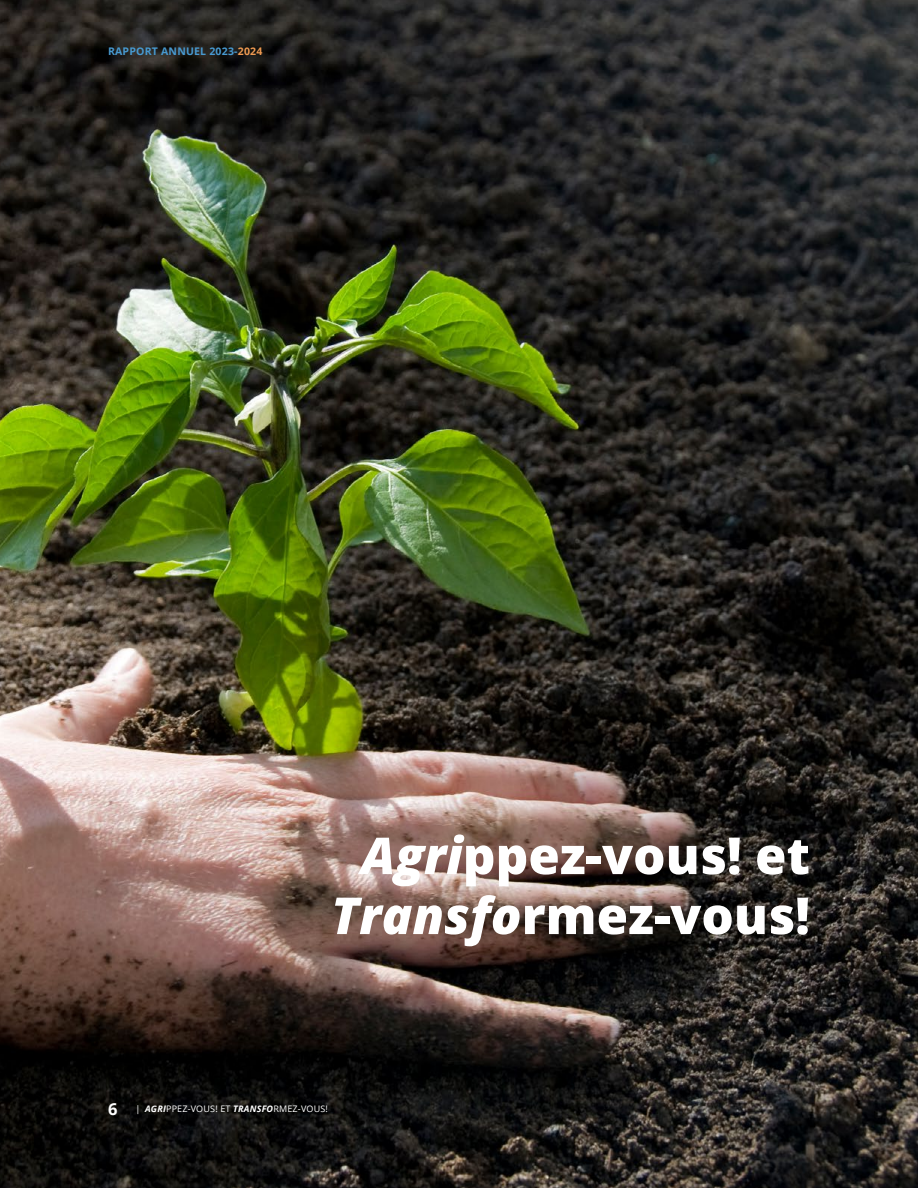
<style>
.page{position:relative;width:918px;height:1188px;background:#fff}
.page>*{position:absolute;margin:0;border:0;box-sizing:border-box;transform-origin:0 0}
.t1{font:800 51px/60px "Open Sans";color:#fff;text-align:center}
.t2{font:700 10.5px "Open Sans";letter-spacing:.02em;color:#489ad1}
.t3{font:9px "Open Sans";letter-spacing:.02em;color:#fff}
.s1{color:#f09b52}
.s2{font-style:italic}
.s3{font-weight:700;font-size:16.5px}
.s4{font-weight:700;font-style:italic}
</style>
<div class="page">
<img style="left:0;top:0;width:918px;height:1188px">
<p class="t2" style="left:108px;top:43px;width:156px">RAPPORT ANNUEL 2023-<span class="s1">2024</span></p>
<h1 class="t1" style="left:331px;top:823px;width:480px"><span class="s2">Agri</span>ppez-vous! et<br><span class="s2">Transfo</span>rmez-vous!</h1>
<p class="t3" style="left:108px;top:1103px;width:221px"><span class="s3">6</span> | <span class="s4">AGRI</span>PPEZ-VOUS! ET <span class="s4">TRANSFO</span>RMEZ-VOUS!</p>
</div>
